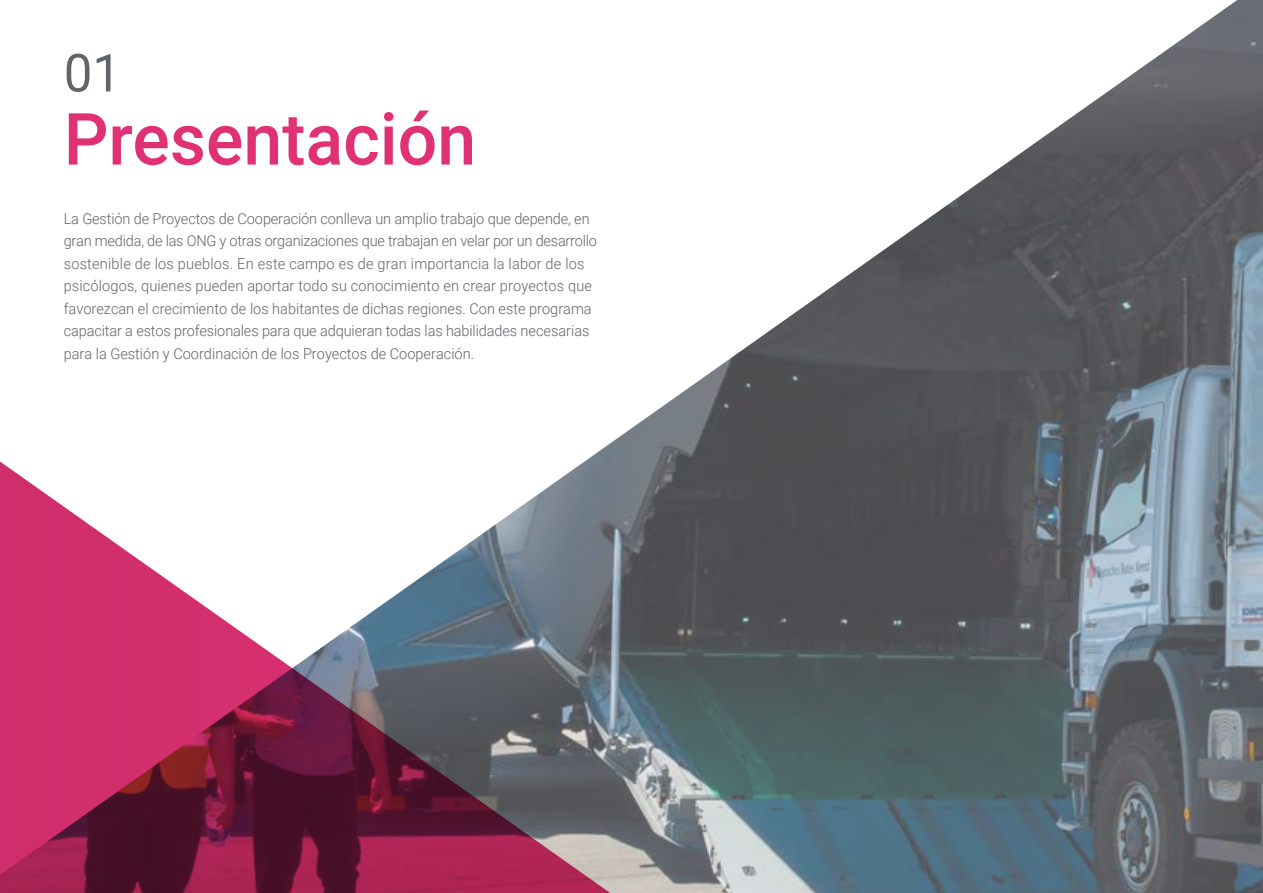
<style>
.page{position:relative;width:1263px;height:893px;background:#fff}
.page>*{position:absolute;margin:0;border:0;box-sizing:border-box;transform-origin:0 0}
.t1{font:500 72px "Roboto";color:#df3174}
.t2{font:52.5px "Roboto";color:#61646a}
.t3{font:300 15px/22.5px "Roboto";color:#61646a}
</style>
<div class="page">
<img style="left:606px;top:0;width:657px;height:893px">
<svg style="left:0;top:446px;width:640px;height:447px"></svg>
<h2 class="t2" style="left:64px;top:36px;width:59px">01</h2>
<h1 class="t1" style="left:64px;top:89px;width:414px">Presentación</h1>
<p class="t3" style="left:64px;top:207px;width:535px">La Gestión de Proyectos de Cooperación conlleva un amplio trabajo que depende, en gran medida, de las ONG y otras organizaciones que trabajan en velar por un desarrollo sostenible de los pueblos. En este campo es de gran importancia la labor de los psicólogos, quienes pueden aportar todo su conocimiento en crear proyectos que favorezcan el crecimiento de los habitantes de dichas regiones. Con este programa capacitar a estos profesionales para que adquieran todas las habilidades necesarias para la Gestión y Coordinación de los Proyectos de Cooperación.</p>
</div>
